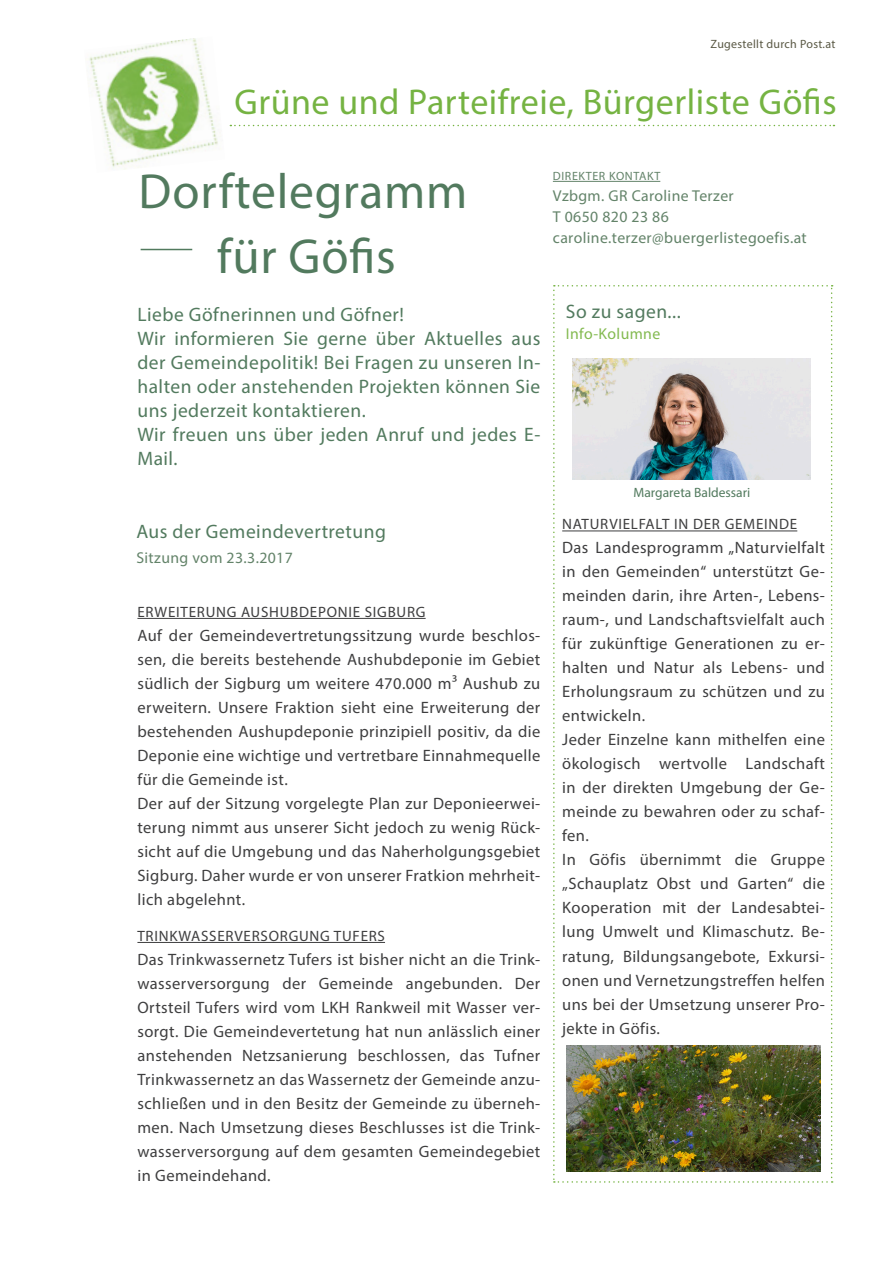
<style>
.page{position:relative;width:893px;height:1263px;background:#fff}
.page>*{position:absolute;margin:0;border:0;box-sizing:border-box;transform-origin:0 0}
.t1{font:49.5px "Myriad Pro";letter-spacing:.015em;color:#527a5e}
.t2{font:36px "Myriad Pro";letter-spacing:.015em;color:#75b342}
.t3{font:19.5px/24px "Myriad Pro";letter-spacing:.025em;color:#527a5e;text-align:justify}
.t4{font:16.5px/24px "Myriad Pro";letter-spacing:.025em;color:#3e3e3f;text-align:justify}
.t5{font:15.75px "Myriad Pro";letter-spacing:.025em;color:#638369}
.t6{font:15.75px "Myriad Pro";letter-spacing:.025em;color:#83ba50}
.t7{font:15px "Myriad Pro";letter-spacing:.05em;color:#3e3e3f}
.t8{font:13.5px "Myriad Pro";color:#527a5e}
.t9{font:12px "Myriad Pro";letter-spacing:.025em;color:#5a5945}
.t10{font:12px "Myriad Pro";letter-spacing:.05em;color:#638369}
</style>
<div class="page">
<hr style="left:553px;top:181px;width:107px;height:1px;background:#638369">
<hr style="left:141px;top:249px;width:51px;height:1px;background:#527a5e">
<hr style="left:137px;top:618px;width:289px;height:1px;background:#3e3e3f">
<hr style="left:137px;top:942px;width:248px;height:1px;background:#3e3e3f">
<svg style="left:553px;top:285px;width:280px;height:898px"></svg>
<hr style="left:562px;top:531px;width:235px;height:1px;background:#3e3e3f">
<svg style="left:230px;top:125px;width:604px;height:1px"></svg>
<img style="left:89px;top:38px;width:132px;height:131px">
<img style="left:573px;top:358px;width:238px;height:122px">
<img style="left:567px;top:1045px;width:254px;height:126px">
<p class="t9" style="left:710px;top:37px;width:126px">Zugestellt durch Post.at</p>
<p class="t2" style="left:235px;top:80px;width:603px">Grüne und Parteifreie, Bürgerliste Göfis</p>
<p class="t1" style="left:138px;top:161px;width:331px">Dorftelegramm</p>
<p class="t1" style="left:217px;top:226px;width:180px">für Göfis</p>
<p class="t3" style="left:137px;top:302px;width:268px">Liebe Göfnerinnen und Göfner!</p>
<p class="t3" style="left:137px;top:326px;width:404px">Wir informieren Sie gerne über Aktuelles aus der Gemeindepolitik! Bei Fragen zu unseren In&shy;halten oder anstehenden Projekten können Sie uns jederzeit kontaktieren.</p>
<p class="t3" style="left:137px;top:422px;width:404px">Wir freuen uns über jeden Anruf und jedes E-<br>Mail.</p>
<p class="t3" style="left:136px;top:519px;width:251px">Aus der Gemeindevertretung</p>
<p class="t5" style="left:136px;top:548px;width:158px">Sitzung vom 23.3.2017</p>
<p class="t7" style="left:137px;top:603px;width:290px">ERWEITERUNG AUSHUBDEPONIE SIGBURG</p>
<p class="t4" style="left:137px;top:623px;width:404px">Auf der Gemeindevertretungssitzung wurde beschlos&shy;sen, die bereits bestehende Aushubdeponie im Gebiet südlich der Sigburg um weitere 470.000 m³ Aushub zu erweitern. Unsere Fraktion sieht eine Erweiterung der bestehenden Aushupdeponie prinzipiell positiv, da die Deponie eine wichtige und vertretbare Einnahmequelle für die Gemeinde ist.</p>
<p class="t4" style="left:137px;top:791px;width:404px">Der auf der Sitzung vorgelegte Plan zur Deponieerwei&shy;terung nimmt aus unserer Sicht jedoch zu wenig Rück&shy;sicht auf die Umgebung und das Naherholgungsgebiet Sigburg. Daher wurde er von unserer Fratkion mehrheit&shy;lich abgelehnt.</p>
<p class="t7" style="left:137px;top:927px;width:249px">TRINKWASSERVERSORGUNG TUFERS</p>
<p class="t4" style="left:137px;top:947px;width:404px">Das Trinkwassernetz Tufers ist bisher nicht an die Trink&shy;wasserversorgung der Gemeinde angebunden. Der Ortsteil Tufers wird vom LKH Rankweil mit Wasser ver&shy;sorgt. Die Gemeindevertetung hat nun anlässlich einer anstehenden Netzsanierung beschlossen, das Tufner Trinkwassernetz an das Wassernetz der Gemeinde anzu&shy;schließen und in den Besitz der Gemeinde zu überneh&shy;men. Nach Umsetzung dieses Beschlusses ist die Trink&shy;wasserversorgung auf dem gesamten Gemeindegebiet in Gemeindehand.</p>
<p class="t10" style="left:553px;top:169px;width:109px">DIREKTER KONTAKT</p>
<p class="t5" style="left:553px;top:186px;width:182px">Vzbgm. GR Caroline Terzer</p>
<p class="t5" style="left:553px;top:207px;width:117px">T 0650 820 23 86</p>
<p class="t5" style="left:553px;top:228px;width:255px">caroline.terzer@buergerlistegoefis.at</p>
<p class="t3" style="left:566px;top:299px;width:116px">So zu sagen...</p>
<p class="t6" style="left:566px;top:324px;width:96px">Info-Kolumne</p>
<p class="t8" style="left:633px;top:484px;width:118px">Margareta Baldessari</p>
<p class="t7" style="left:562px;top:515px;width:237px">NATURVIELFALT IN DER GEMEINDE</p>
<p class="t4" style="left:562px;top:536px;width:264px">Das Landesprogramm „Naturvielfalt in den Gemeinden“ unterstützt Ge&shy;meinden darin, ihre Arten-, Lebens&shy;raum-, und Landschaftsvielfalt auch für zukünftige Generationen zu er&shy;halten und Natur als Lebens- und Erholungsraum zu schützen und zu entwickeln.</p>
<p class="t4" style="left:562px;top:728px;width:264px">Jeder Einzelne kann mithelfen eine ökologisch wertvolle Landschaft in der direkten Umgebung der Ge&shy;meinde zu bewahren oder zu schaf&shy;fen.</p>
<p class="t4" style="left:562px;top:848px;width:264px">In Göfis übernimmt die Gruppe „Schauplatz Obst und Garten“ die Kooperation mit der Landesabtei&shy;lung Umwelt und Klimaschutz. Be&shy;ratung, Bildungsangebote, Exkursi&shy;onen und Vernetzungstreffen helfen uns bei der Umsetzung unserer Pro&shy;jekte in Göfis.</p>
</div>
